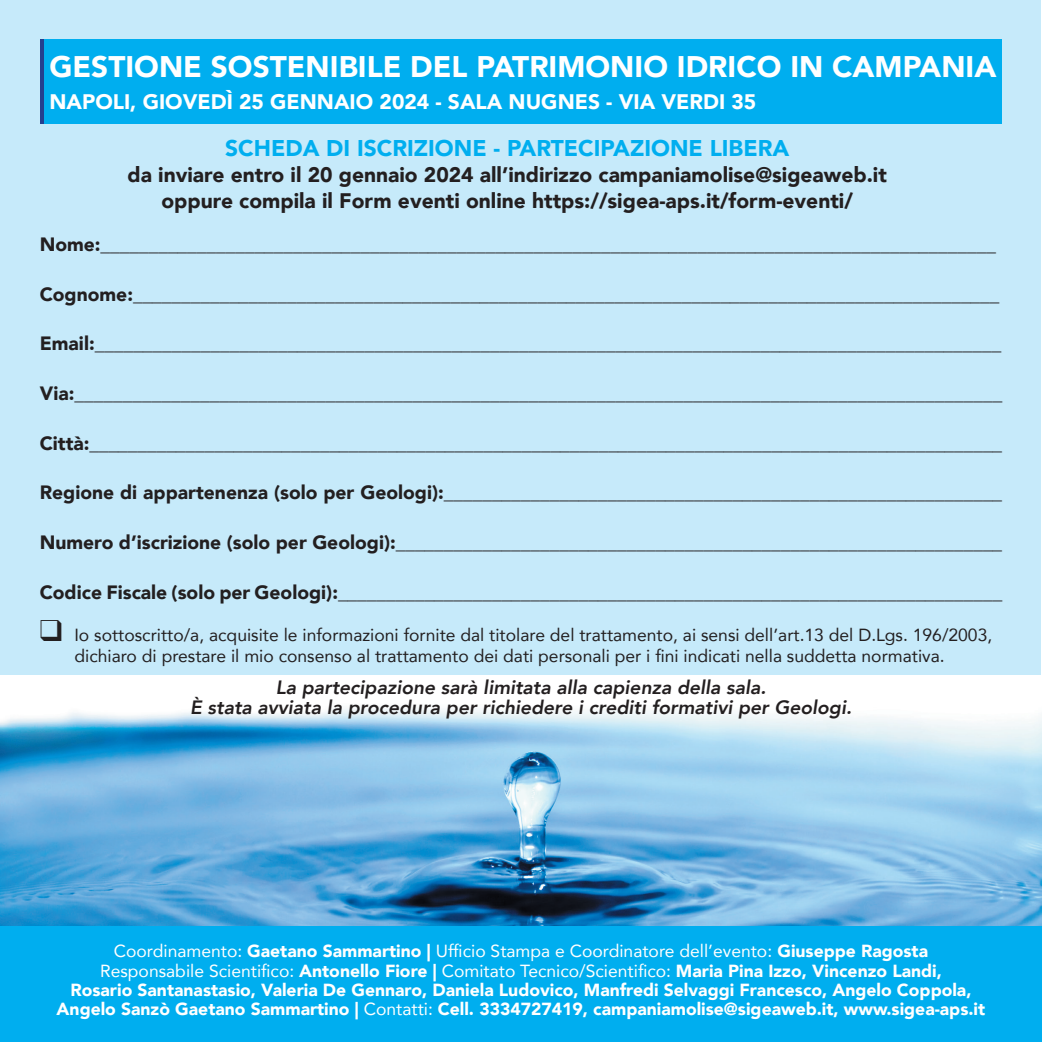
<style>
.page{position:relative;width:1042px;height:1042px;background:#fff}
.page>*{position:absolute;margin:0;border:0;box-sizing:border-box;transform-origin:0 0}
.t1{font:900 29.75px "Avenir";color:#fff}
.t2{font:900 22.75px "Avenir";color:#00aeef}
.t3{font:900 21px/26.2px "Avenir";color:#231f20;text-align:center}
.t4{font:900 21px "Avenir";color:#fff}
.t5{font:900 19.25px "Avenir";color:#231f20}
.t6{font:italic 800 19.25px/20.3px "Avenir";color:#231f20;text-align:center}
.t7{font:900 17.5px/19.2px "Avenir";color:#fff;text-align:center}
.t8{font:17.5px/21px "Avenir";color:#231f20}
.s1{font-weight:400}
</style>
<div class="page">
<img style="left:0;top:708px;width:1042px;height:316px">
<div style="left:1px;top:0;width:1040px;height:675px;background:#c6eafa"></div>
<div style="left:44px;top:40px;width:958px;height:84px;background:#00aeef"></div>
<div style="left:1px;top:926px;width:1041px;height:116px;background:#00aeef"></div>
<h1 class="t1" style="left:49px;top:41px;width:948px">GESTIONE SOSTENIBILE DEL PATRIMONIO IDRICO IN CAMPANIA</h1>
<p class="t4" style="left:49px;top:84px;width:708px">NAPOLI, GIOVEDÌ 25 GENNAIO 2024 - SALA NUGNES - VIA VERDI 35</p>
<p class="t2" style="left:225px;top:128px;width:566px">SCHEDA DI ISCRIZIONE - PARTECIPAZIONE LIBERA</p>
<p class="t3" style="left:128px;top:161px;width:761px">da inviare entro il 20 gennaio 2024 all’indirizzo campaniamolise@sigeaweb.it oppure compila il Form eventi online https://sigea-aps.it/form-eventi/</p>
<p class="t5" style="left:40px;top:228px;width:958px">Nome:_____________________________________________________________________________________________</p>
<p class="t5" style="left:40px;top:278px;width:961px">Cognome:__________________________________________________________________________________________</p>
<p class="t5" style="left:40px;top:327px;width:963px">Email:______________________________________________________________________________________________</p>
<p class="t5" style="left:40px;top:377px;width:964px">Via:________________________________________________________________________________________________</p>
<p class="t5" style="left:40px;top:426px;width:964px">Città:_______________________________________________________________________________________________</p>
<p class="t5" style="left:40px;top:476px;width:964px">Regione di appartenenza (solo per Geologi):__________________________________________________________</p>
<p class="t5" style="left:40px;top:526px;width:964px">Numero d’iscrizione (solo per Geologi):_______________________________________________________________</p>
<p class="t5" style="left:40px;top:575px;width:964px">Codice Fiscale (solo per Geologi):_____________________________________________________________________</p>
<p class="t8" style="left:74px;top:623px;width:919px;text-indent:-35px">❑ Io sottoscritto/a, acquisite le informazioni fornite dal titolare del trattamento, ai sensi dell’art.13 del D.Lgs. 196/2003, dichiaro di prestare il mio consenso al trattamento dei dati personali per i fini indicati nella suddetta normativa.</p>
<p class="t6" style="left:190px;top:677px;width:663px">La partecipazione sarà limitata alla capienza della sala.<br>È stata avviata la procedura per richiedere i crediti formativi per Geologi.</p>
<p class="t7" style="left:57px;top:941px;width:930px"><span class="s1">Coordinamento:</span> Gaetano Sammartino | <span class="s1">Ufficio Stampa e Coordinatore dell’evento:</span> Giuseppe Ragosta<br><span class="s1">Responsabile Scientifico:</span> Antonello Fiore | <span class="s1">Comitato Tecnico/Scientifico:</span> Maria Pina Izzo, Vincenzo Landi,<br>Rosario Santanastasio, Valeria De Gennaro, Daniela Ludovico, Manfredi Selvaggi Francesco, Angelo Coppola, Angelo Sanzò Gaetano Sammartino | <span class="s1">Contatti:</span> Cell. 3334727419, campaniamolise@sigeaweb.it, www.sigea-aps.it</p>
</div>
